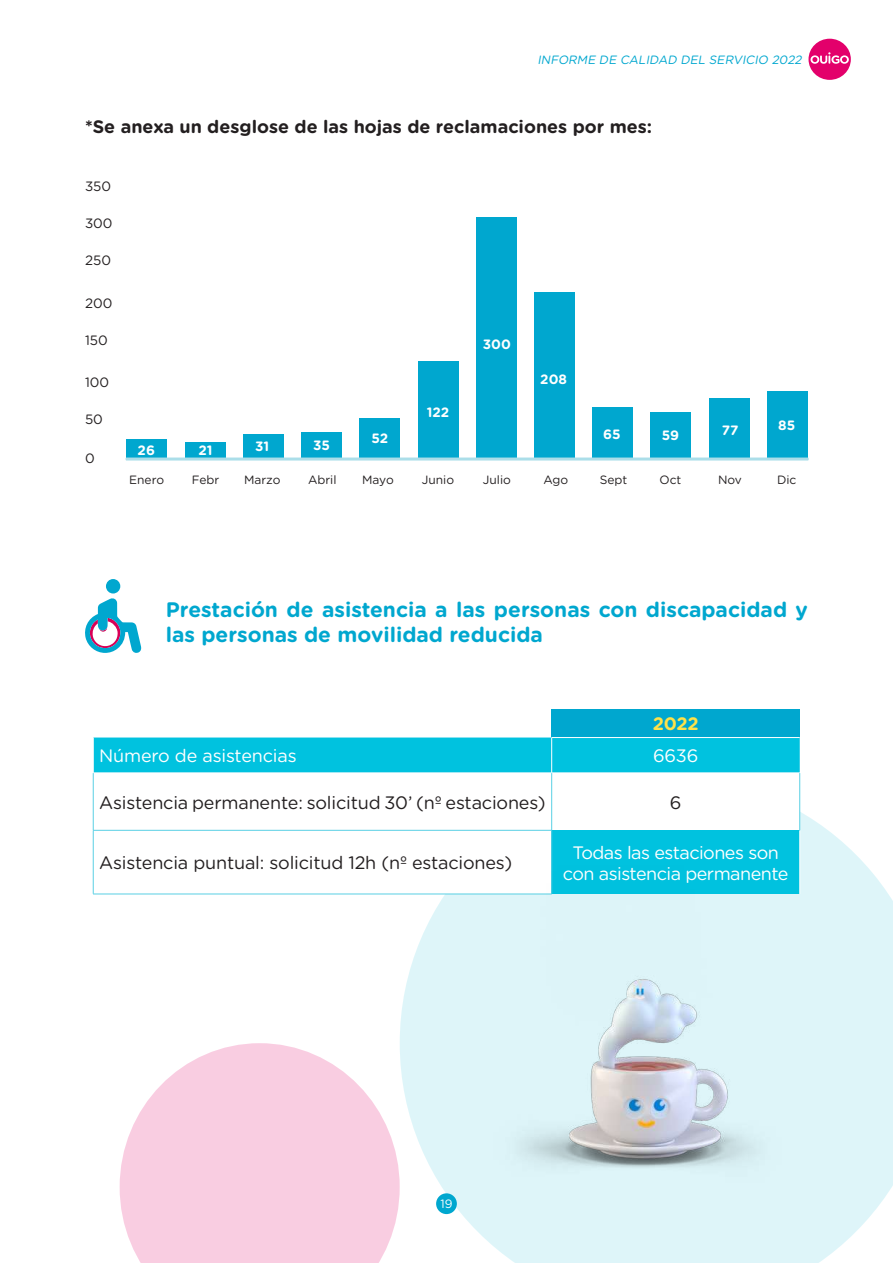
<style>
.page{position:relative;width:893px;height:1263px;background:#fff}
.page>*{position:absolute;margin:0;border:0;box-sizing:border-box;transform-origin:0 0}
.t1{font:700 21px/25.2px "Gotham Rounded";color:#00a7cf}
.t2{font:18px "Gotham Rounded";letter-spacing:-.01em;color:#231f20}
.t3{font:700 18px "Gotham Rounded";color:#231f20}
.t4{font:18px/21.6px "Gotham Rounded";letter-spacing:-.03em;color:#fff;text-align:center}
.t5{font:18px "Gotham Rounded";letter-spacing:-.01em;color:#fff}
.t6{font:700 18px "Gotham Rounded";color:#ffe249}
.t7{font:700 13.5px "Gotham Rounded";color:#fff}
.t8{font:13.5px "Gotham Rounded";color:#231f20}
.t9{font:12px "Gotham Rounded";color:#231f20}
.t10{font:italic 12px "Gotham Rounded";color:#00a7cf}
.t11{font:12px "Gotham Rounded";color:#fff}
</style>
<div class="page">
<svg style="left:120px;top:1043px;width:280px;height:220px;fill:#f9cde1"></svg>
<svg style="left:400px;top:776px;width:493px;height:487px;fill:#def5f9"></svg>
<div style="left:436px;top:1193px;width:21px;height:21px;background:#00a7cf;border-radius:50%"></div>
<div style="left:808px;top:39px;width:43px;height:41px;background:#e3006b;border-radius:50%"></div>
<svg style="left:810px;top:52px;width:39px;height:12px"></svg>
<svg style="left:85px;top:579px;width:57px;height:74px"></svg>
<div style="left:552px;top:709px;width:248px;height:28px;background:#00a7cf"></div>
<div style="left:94px;top:737px;width:706px;height:36px;background:#00c2df"></div>
<svg style="left:94px;top:774px;width:705px;height:120px"></svg>
<div style="left:552px;top:830px;width:248px;height:64px;background:#00c2df"></div>
<hr style="left:799px;top:830px;width:1px;height:64px;background:#fff">
<hr style="left:551px;top:773px;width:1px;height:57px;background:#59d0e4">
<hr style="left:551px;top:830px;width:1px;height:64px;background:#59d0e4">
<hr style="left:551px;top:738px;width:1px;height:35px;background:#fff">
<hr style="left:93px;top:773px;width:1px;height:57px;background:#59d0e4">
<hr style="left:93px;top:830px;width:459px;height:1px;background:#59d0e4">
<hr style="left:93px;top:830px;width:1px;height:64px;background:#59d0e4">
<hr style="left:93px;top:894px;width:459px;height:1px;background:#59d0e4">
<hr style="left:799px;top:773px;width:1px;height:57px;background:#59d0e4">
<hr style="left:551px;top:737px;width:249px;height:1px;background:#fff">
<div style="left:126px;top:439px;width:41px;height:20px;background:#00a7cf"></div>
<div style="left:185px;top:443px;width:41px;height:16px;background:#00a7cf"></div>
<div style="left:243px;top:434px;width:41px;height:25px;background:#00a7cf"></div>
<div style="left:301px;top:432px;width:41px;height:27px;background:#00a7cf"></div>
<div style="left:359px;top:418px;width:41px;height:41px;background:#00a7cf"></div>
<div style="left:418px;top:361px;width:40px;height:98px;background:#00a7cf"></div>
<div style="left:476px;top:218px;width:41px;height:241px;background:#00a7cf"></div>
<div style="left:534px;top:292px;width:41px;height:167px;background:#00a7cf"></div>
<div style="left:592px;top:407px;width:41px;height:52px;background:#00a7cf"></div>
<div style="left:650px;top:412px;width:41px;height:47px;background:#00a7cf"></div>
<div style="left:709px;top:398px;width:41px;height:61px;background:#00a7cf"></div>
<div style="left:767px;top:391px;width:41px;height:68px;background:#00a7cf"></div>
<svg style="left:126px;top:457px;width:683px;height:3px;background:#98d8e6"></svg>
<img style="left:493px;top:865px;width:290px;height:328px">
<p class="t10" style="left:537px;top:51px;width:269px">INFORME DE CALIDAD DEL SERVICIO 2022</p>
<p class="t3" style="left:85px;top:114px;width:569px">*Se anexa un desglose de las hojas de reclamaciones por mes:</p>
<p class="t8" style="left:85px;top:177px;width:28px">350</p>
<p class="t8" style="left:85px;top:214px;width:29px">300</p>
<p class="t8" style="left:85px;top:251px;width:28px">250</p>
<p class="t8" style="left:85px;top:294px;width:29px">200</p>
<p class="t8" style="left:85px;top:331px;width:24px">150</p>
<p class="t8" style="left:85px;top:373px;width:26px">100</p>
<p class="t8" style="left:85px;top:410px;width:19px">50</p>
<p class="t8" style="left:85px;top:449px;width:11px">0</p>
<p class="t7" style="left:138px;top:440px;width:19px">26</p>
<p class="t7" style="left:198px;top:440px;width:16px">21</p>
<p class="t7" style="left:255px;top:436px;width:16px">31</p>
<p class="t7" style="left:313px;top:435px;width:18px">35</p>
<p class="t7" style="left:371px;top:428px;width:18px">52</p>
<p class="t7" style="left:427px;top:402px;width:24px">122</p>
<p class="t7" style="left:483px;top:334px;width:30px">300</p>
<p class="t7" style="left:540px;top:369px;width:28px">208</p>
<p class="t7" style="left:603px;top:424px;width:19px">65</p>
<p class="t7" style="left:662px;top:425px;width:19px">59</p>
<p class="t7" style="left:722px;top:420px;width:18px">77</p>
<p class="t7" style="left:778px;top:415px;width:19px">85</p>
<p class="t9" style="left:129px;top:472px;width:36px">Enero</p>
<p class="t9" style="left:192px;top:472px;width:29px">Febr</p>
<p class="t9" style="left:244px;top:472px;width:38px">Marzo</p>
<p class="t9" style="left:308px;top:472px;width:30px">Abril</p>
<p class="t9" style="left:362px;top:472px;width:33px">Mayo</p>
<p class="t9" style="left:422px;top:472px;width:34px">Junio</p>
<p class="t9" style="left:483px;top:472px;width:30px">Julio</p>
<p class="t9" style="left:543px;top:472px;width:26px">Ago</p>
<p class="t9" style="left:600px;top:472px;width:29px">Sept</p>
<p class="t9" style="left:659px;top:472px;width:23px">Oct</p>
<p class="t9" style="left:718px;top:472px;width:25px">Nov</p>
<p class="t9" style="left:777px;top:472px;width:21px">Dic</p>
<p class="t1" style="left:166px;top:596px;width:644px">Prestación de asistencia a las personas con discapacidad y las personas de movilidad reducida</p>
<p class="t6" style="left:653px;top:711px;width:48px">2022</p>
<p class="t5" style="left:99px;top:743px;width:199px">Número de asistencias</p>
<p class="t4" style="left:653px;top:744px;width:47px">6636</p>
<p class="t2" style="left:99px;top:790px;width:448px">Asistencia permanente: solicitud 30’ (nº estaciones)</p>
<p class="t2" style="left:670px;top:790px;width:13px">6</p>
<p class="t2" style="left:99px;top:851px;width:414px">Asistencia puntual: solicitud 12h (nº estaciones)</p>
<p class="t4" style="left:563px;top:840px;width:227px">Todas las estaciones son con asistencia permanente</p>
<p class="t11" style="left:440px;top:1195px;width:14px">19</p>
</div>
